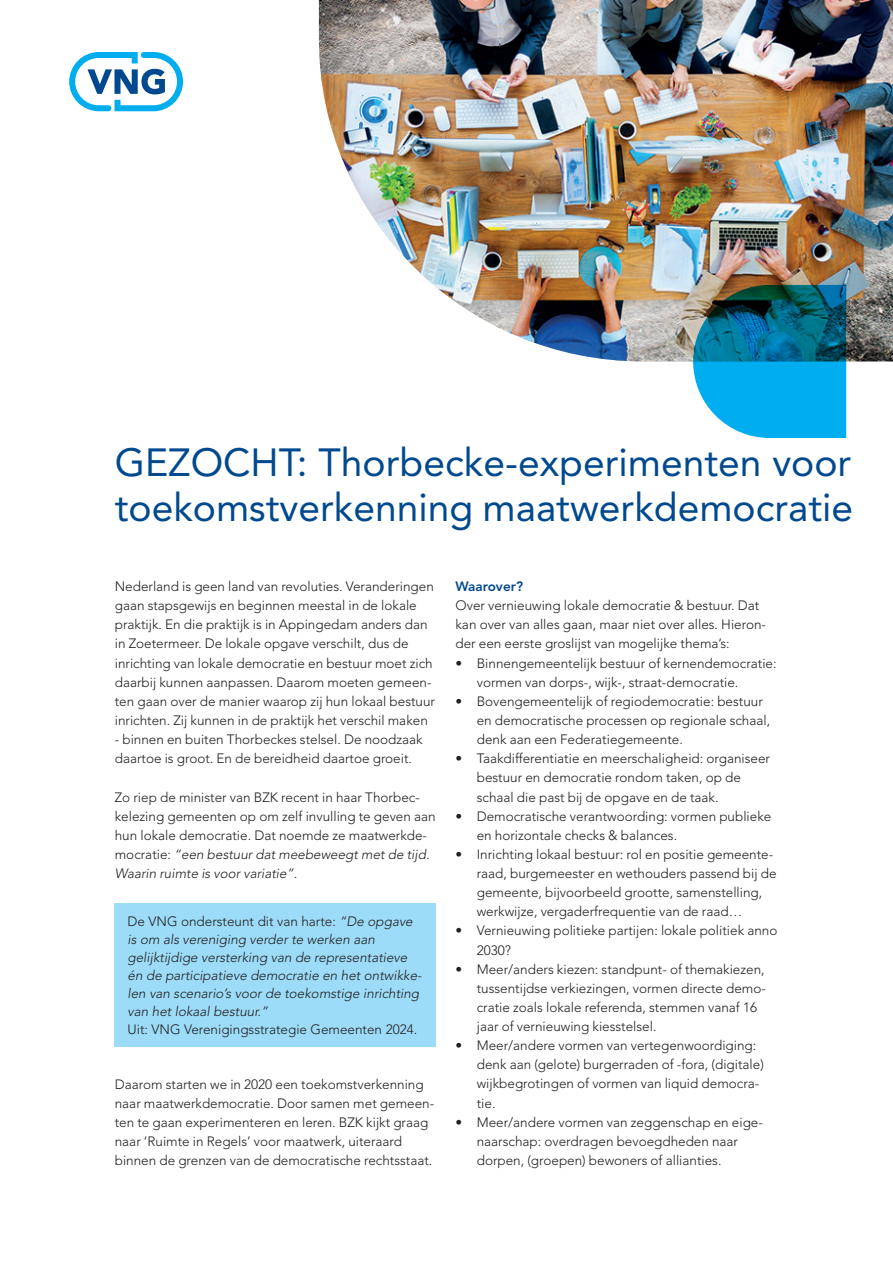
<style>
.page{position:relative;width:893px;height:1263px;background:#fff}
.page>*{position:absolute;margin:0;border:0;box-sizing:border-box;transform-origin:0 0}
.t1{font:39px/45px "Avenir LT Std";color:#01498e}
.t2{font:300 13.5px/19.2px "Avenir LT Std";color:#231f20}
.t3{font:italic 300 13.5px/18px "Avenir LT Std";color:#231f20}
.t4{font:800 13.5px "Avenir LT Std";color:#01498e}
.s1{font-style:italic}
.s2{font-style:normal}
</style>
<div class="page">
<svg style="left:69px;top:52px;width:114px;height:59px"></svg>
<img style="left:319px;top:0;width:574px;height:361px">
<svg style="left:693px;top:285px;width:153px;height:153px;background:#168eb5"></svg>
<div style="left:115px;top:903px;width:321px;height:144px;background:#9cdcf8"></div>
<h1 class="t1" style="left:115px;top:440px;width:740px">GEZOCHT: Thorbecke-experimenten voor toekomstverkenning maatwerkdemocratie</h1>
<p class="t2" style="left:115px;top:577px;width:322px">Nederland is geen land van revoluties. Veranderingen gaan stapsgewijs en beginnen meestal in de lokale praktijk. En die praktijk is in Appingedam anders dan in Zoetermeer. De lokale opgave verschilt, dus de inrichting van lokale democratie en bestuur moet zich daarbij kunnen aanpassen. Daarom moeten gemeen&shy;ten gaan over de manier waarop zij hun lokaal bestuur inrichten. Zij kunnen in de praktijk het verschil maken</p>
<p class="t2" style="left:115px;top:730px;width:309px">- binnen en buiten Thorbeckes stelsel. De noodzaak daartoe is groot. En de bereidheid daartoe groeit.</p>
<p class="t2" style="left:115px;top:787px;width:322px">Zo riep de minister van BZK recent in haar Thorbec&shy;kelezing gemeenten op om zelf invulling te geven aan hun lokale democratie. Dat noemde ze maatwerkde&shy;mocratie: <span class="s1">“een bestuur dat meebeweegt met de tijd.<br>Waarin ruimte is voor variatie”.</span></p>
<p class="t3" style="left:128px;top:913px;width:296px"><span class="s2">De VNG ondersteunt dit van harte:</span> “De opgave is om als vereniging verder te werken aan gelijktijdige versterking van de representatieve én de participatieve democratie en het ontwikke&shy;len van scenario’s voor de toekomstige inrichting van het lokaal bestuur.”</p>
<p class="t2" style="left:128px;top:1020px;width:291px">Uit: VNG Verenigingsstrategie Gemeenten 2024.</p>
<p class="t2" style="left:115px;top:1074px;width:321px">Daarom starten we in 2020 een toekomstverkenning naar maatwerkdemocratie. Door samen met gemeen&shy;ten te gaan experimenteren en leren. BZK kijkt graag naar ‘Ruimte in Regels’ voor maatwerk, uiteraard binnen de grenzen van de democratische rechtsstaat.</p>
<p class="t4" style="left:455px;top:578px;width:69px">Waarover?</p>
<p class="t2" style="left:455px;top:596px;width:312px">Over vernieuwing lokale democratie &amp; bestuur. Dat kan over van alles gaan, maar niet over alles. Hieron&shy;der een eerste groslijst van mogelijke thema’s:</p>
<p class="t2" style="left:477px;top:653px;width:301px;text-indent:-21px">• Binnengemeentelijk bestuur of kernendemocratie: vormen van dorps-, wijk-, straat-democratie.</p>
<p class="t2" style="left:477px;top:692px;width:295px;text-indent:-21px">• Bovengemeentelijk of regiodemocratie: bestuur en democratische processen op regionale schaal, denk aan een Federatiegemeente.</p>
<p class="t2" style="left:477px;top:749px;width:295px;text-indent:-21px">• Taakdifferentiatie en meerschaligheid: organiseer bestuur en democratie rondom taken, op de schaal die past bij de opgave en de taak.</p>
<p class="t2" style="left:477px;top:806px;width:296px;text-indent:-21px">• Democratische verantwoording: vormen publieke en horizontale checks &amp; balances.</p>
<p class="t2" style="left:477px;top:845px;width:301px;text-indent:-21px">• Inrichting lokaal bestuur: rol en positie gemeente&shy;raad, burgemeester en wethouders passend bij de gemeente, bijvoorbeeld grootte, samenstelling, werkwijze, vergaderfrequentie van de raad…</p>
<p class="t2" style="left:477px;top:921px;width:302px;text-indent:-21px">• Vernieuwing politieke partijen: lokale politiek anno<br>2030?</p>
<p class="t2" style="left:477px;top:959px;width:291px;text-indent:-21px">• Meer/anders kiezen: standpunt- of themakiezen, tussentijdse verkiezingen, vormen directe demo&shy;cratie zoals lokale referenda, stemmen vanaf 16 jaar of vernieuwing kiesstelsel.</p>
<p class="t2" style="left:477px;top:1036px;width:289px;text-indent:-21px">• Meer/andere vormen van vertegenwoordiging: denk aan (gelote) burgerraden of -fora, (digitale) wijkbegrotingen of vormen van liquid democra&shy;tie.</p>
<p class="t2" style="left:477px;top:1112px;width:288px;text-indent:-21px">• Meer/andere vormen van zeggenschap en eige&shy;naarschap: overdragen bevoegdheden naar dorpen, (groepen) bewoners of allianties.</p>
</div>
